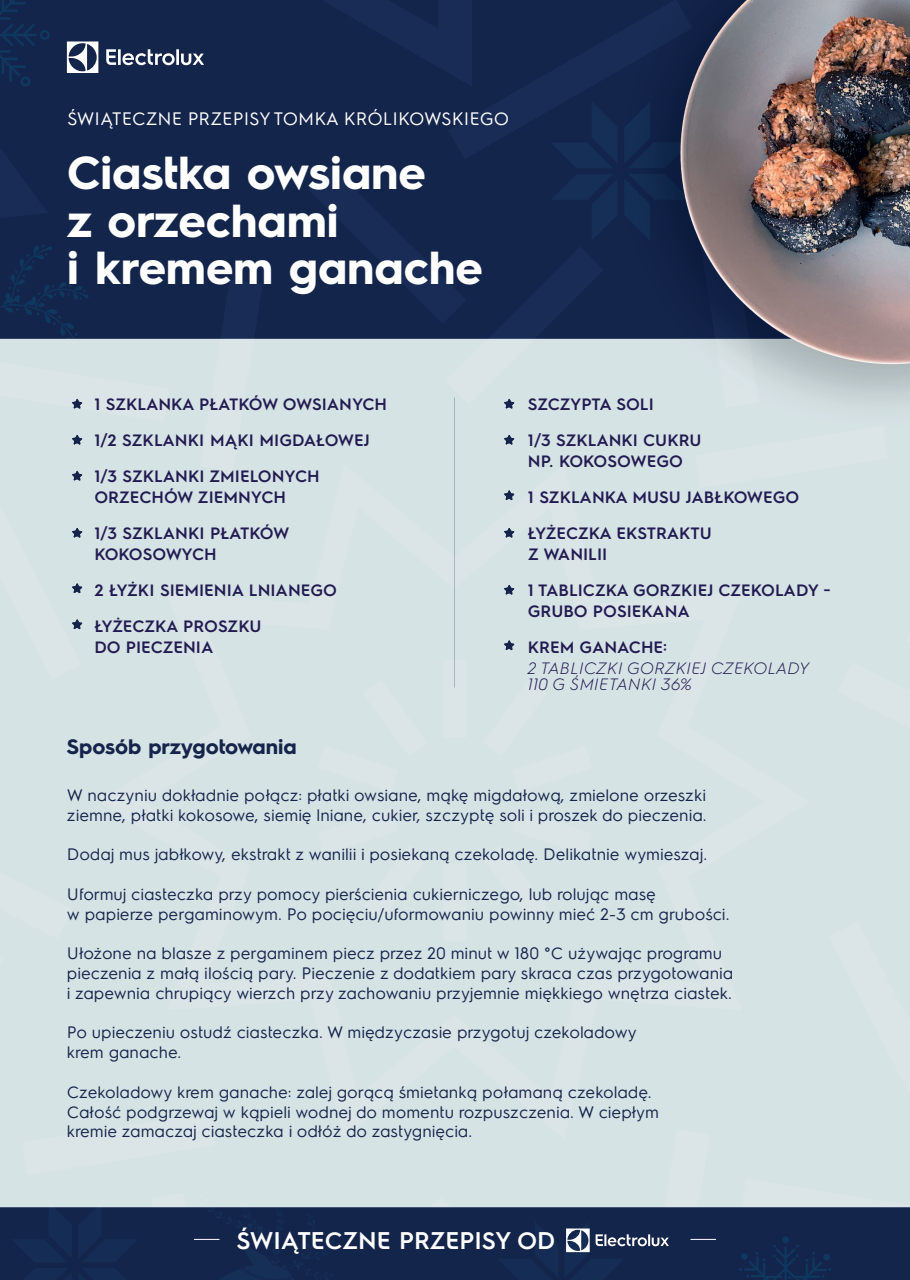
<style>
.page{position:relative;width:910px;height:1280px;background:#fff}
.page>*{position:absolute;margin:0;border:0;box-sizing:border-box;transform-origin:0 0}
.t1{font:700 46.35px/47.5px "Electrolux Sans";color:#fff}
.t2{font:24px "Electrolux Sans Sem Bd";color:#fff}
.t3{font:700 21px "Electrolux Sans";color:#15244b}
.t4{font:18px "Electrolux Sans";color:#fff}
.t5{font:16.5px/19.8px "Electrolux Sans";color:#15244b}
.t6{font:600 16.5px/36px "Electrolux Sans";color:#221b51}
.t7{font:italic 300 16.5px/16.5px "Electrolux Sans";color:#221b51}
</style>
<div class="page">
<img style="left:0;top:0;width:910px;height:1280px">
<svg style="left:67px;top:42px;width:31px;height:31px"></svg>
<svg style="left:106px;top:49px;width:98px;height:16px"></svg>
<svg style="left:566px;top:1228px;width:24px;height:24px"></svg>
<svg style="left:596px;top:1234px;width:73px;height:12px"></svg>
<svg style="left:194px;top:1239px;width:25px;height:1px"></svg>
<svg style="left:690px;top:1239px;width:26px;height:1px"></svg>
<svg style="left:72px;top:399px;width:10px;height:10px"></svg>
<svg style="left:72px;top:435px;width:10px;height:10px"></svg>
<svg style="left:72px;top:471px;width:10px;height:10px"></svg>
<svg style="left:72px;top:528px;width:10px;height:10px"></svg>
<svg style="left:72px;top:583px;width:10px;height:10px"></svg>
<svg style="left:72px;top:619px;width:10px;height:10px"></svg>
<svg style="left:504px;top:399px;width:10px;height:10px"></svg>
<svg style="left:504px;top:435px;width:10px;height:10px"></svg>
<svg style="left:504px;top:490px;width:10px;height:10px"></svg>
<svg style="left:504px;top:528px;width:10px;height:10px"></svg>
<svg style="left:504px;top:585px;width:10px;height:10px"></svg>
<svg style="left:504px;top:640px;width:10px;height:10px"></svg>
<p class="t4" style="left:67px;top:106px;width:444px">ŚWIĄTECZNE PRZEPISY TOMKA KRÓLIKOWSKIEGO</p>
<h1 class="t1" style="left:67px;top:146px;width:417px">Ciastka owsiane<br>z orzechami<br>i kremem ganache</h1>
<p class="t6" style="left:94px;top:385px;width:294px">1 SZKLANKA PŁATKÓW OWSIANYCH<br>1/2 SZKLANKI MĄKI MIGDAŁOWEJ<br>1/3 SZKLANKI ZMIELONYCH</p>
<p class="t6" style="left:94px;top:478px;width:197px">ORZECHÓW ZIEMNYCH<br>1/3 SZKLANKI PŁATKÓW</p>
<p class="t6" style="left:94px;top:535px;width:244px">KOKOSOWYCH<br>2 ŁYŻKI SIEMIENIA LNIANEGO<br>ŁYŻECZKA PROSZKU</p>
<p class="t6" style="left:94px;top:628px;width:121px">DO PIECZENIA</p>
<p class="t6" style="left:528px;top:385px;width:175px">SZCZYPTA SOLI<br>1/3 SZKLANKI CUKRU</p>
<p class="t6" style="left:528px;top:442px;width:273px">NP. KOKOSOWEGO<br>1 SZKLANKA MUSU JABŁKOWEGO<br>ŁYŻECZKA EKSTRAKTU</p>
<p class="t6" style="left:528px;top:535px;width:304px">Z WANILII<br>1 TABLICZKA GORZKIEJ CZEKOLADY -</p>
<p class="t6" style="left:528px;top:592px;width:163px">GRUBO POSIEKANA<br>KREM GANACHE:</p>
<p class="t7" style="left:528px;top:659px;width:283px">2 TABLICZKI GORZKIEJ CZEKOLADY<br>110 G ŚMIETANKI 36%</p>
<p class="t3" style="left:67px;top:732px;width:231px">Sposób przygotowania</p>
<p class="t5" style="left:67px;top:784px;width:641px">W naczyniu dokładnie połącz: płatki owsiane, mąkę migdałową, zmielone orzeszki ziemne, płatki kokosowe, siemię lniane, cukier, szczyptę soli i proszek do pieczenia.</p>
<p class="t5" style="left:67px;top:843px;width:642px">Dodaj mus jabłkowy, ekstrakt z wanilii i posiekaną czekoladę. Delikatnie wymieszaj.</p>
<p class="t5" style="left:67px;top:883px;width:664px">Uformuj ciasteczka przy pomocy pierścienia cukierniczego, lub rolując masę<br>w papierze pergaminowym. Po pocięciu/uformowaniu powinny mieć 2-3 cm grubości.</p>
<p class="t5" style="left:67px;top:942px;width:668px">Ułożone na blasze z pergaminem piecz przez 20 minut w 180 °C używając programu pieczenia z małą ilością pary. Pieczenie z dodatkiem pary skraca czas przygotowania i zapewnia chrupiący wierzch przy zachowaniu przyjemnie miękkiego wnętrza ciastek.</p>
<p class="t5" style="left:67px;top:1021px;width:571px">Po upieczeniu ostudź ciasteczka. W międzyczasie przygotuj czekoladowy krem ganache.</p>
<p class="t5" style="left:67px;top:1081px;width:594px">Czekoladowy krem ganache: zalej gorącą śmietanką połamaną czekoladę.<br>Całość podgrzewaj w kąpieli wodnej do momentu rozpuszczenia. W ciepłym kremie zamaczaj ciasteczka i odłóż do zastygnięcia.</p>
<h2 class="t2" style="left:236px;top:1224px;width:320px">ŚWIĄTECZNE PRZEPISY OD</h2>
</div>
